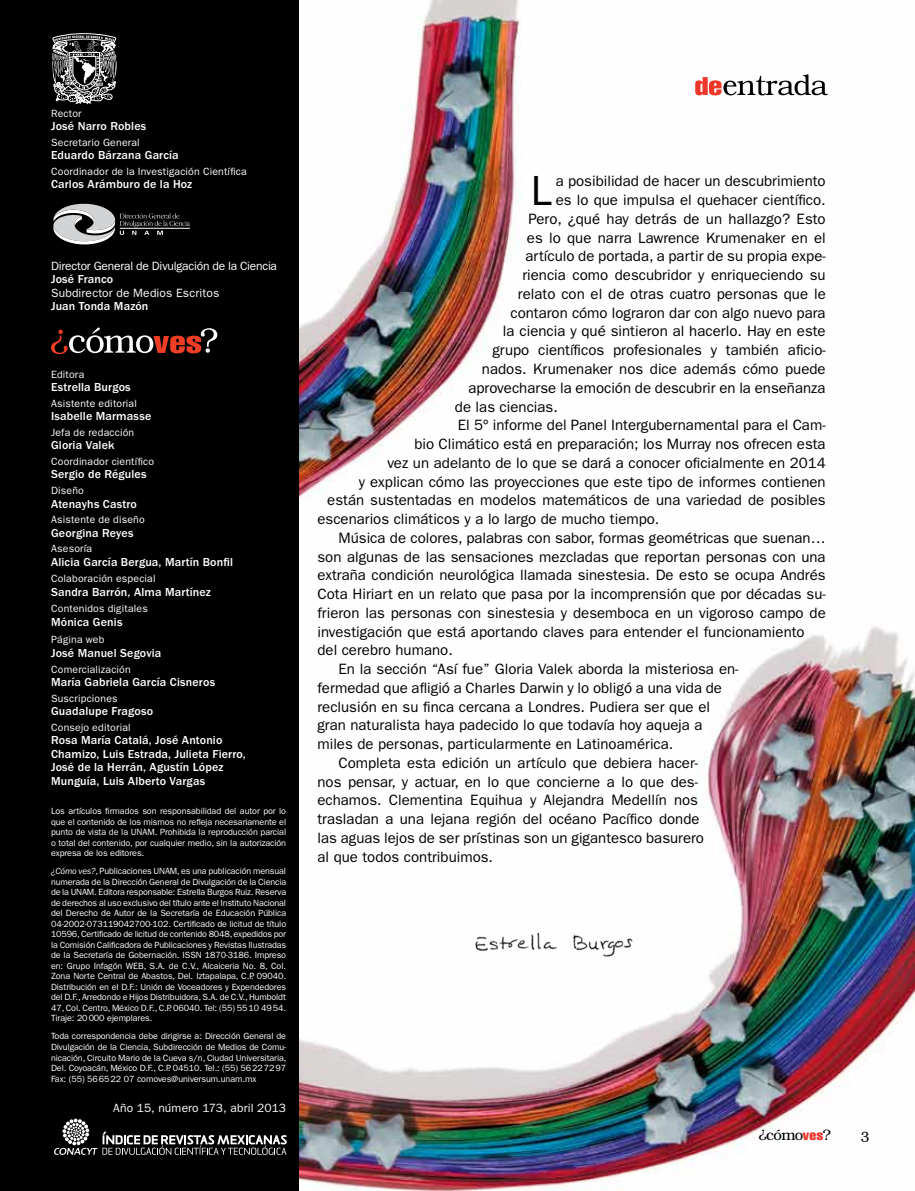
<style>
.page{position:relative;width:915px;height:1191px;background:#fff}
.page>*{position:absolute;margin:0;border:0;box-sizing:border-box;transform-origin:0 0}
.t1{font:42.3px "ITC Franklin Gothic Std";color:#000}
.t2{font:15px "ITC Franklin Gothic Std";color:#000}
.t3{font:300 15px "Bookman Std";color:#000}
.t4{font:300 15px "Bookman";color:#000;scale:.95 1}
.t5{font:500 12px/13.5px "ITC Franklin Gothic Std";letter-spacing:.01em;color:#fff}
.t6{font:12px "ITC Franklin Gothic Std";color:#fff}
.t7{font:10.5px "ITC Franklin Gothic Std";letter-spacing:.02em;color:#fff}
.t8{font:9px/10.5px "ITC Franklin Gothic Std";letter-spacing:-.01em;color:#fff;text-align:justify}
.s1{font-style:italic}
.s2{font-family:"Helvetica";font-weight:400;font-stretch:extra-condensed;font-size:12.9px;color:#ee342a}
</style>
<div class="page">
<img style="left:298px;top:0;width:616px;height:1191px">
<div style="left:0;top:0;width:298px;height:1191px;background:#000"></div>
<svg style="left:53px;top:203px;width:137px;height:42px"></svg>
<hr style="left:120px;top:228px;width:70px;height:1px;background:#fff">
<svg style="left:51px;top:327px;width:166px;height:27px"></svg>
<svg style="left:695px;top:74px;width:132px;height:21px"></svg>
<svg style="left:52px;top:33px;width:65px;height:71px"></svg>
<svg style="left:54px;top:1118px;width:233px;height:36px"></svg>
<img style="left:472px;top:928px;width:163px;height:30px">
<p class="t7" style="left:51px;top:107px;width:32px">Rector</p>
<p class="t5" style="left:51px;top:120px;width:97px">José Narro Robles</p>
<p class="t7" style="left:51px;top:136px;width:90px">Secretario General</p>
<p class="t5" style="left:51px;top:149px;width:129px">Eduardo Bárzana García</p>
<p class="t7" style="left:51px;top:165px;width:197px">Coordinador de la Investigación Científica</p>
<p class="t5" style="left:51px;top:178px;width:143px">Carlos Arámburo de la Hoz</p>
<p class="t6" style="left:51px;top:258px;width:227px">Director General de Divulgación de la Ciencia</p>
<p class="t5" style="left:51px;top:272px;width:64px">José Franco</p>
<p class="t6" style="left:51px;top:285px;width:170px">Subdirector de Medios Escritos</p>
<p class="t5" style="left:51px;top:299px;width:99px">Juan Tonda Mazón</p>
<p class="t7" style="left:51px;top:368px;width:35px">Editora</p>
<p class="t5" style="left:51px;top:380px;width:81px">Estrella Burgos</p>
<p class="t7" style="left:51px;top:397px;width:87px">Asistente editorial</p>
<p class="t5" style="left:51px;top:409px;width:102px">Isabelle Marmasse</p>
<p class="t7" style="left:51px;top:426px;width:85px">Jefa de redacción</p>
<p class="t5" style="left:51px;top:439px;width:65px">Gloria Valek</p>
<p class="t7" style="left:51px;top:455px;width:104px">Coordinador científico</p>
<p class="t5" style="left:51px;top:468px;width:97px">Sergio de Régules</p>
<p class="t7" style="left:51px;top:484px;width:34px">Diseño</p>
<p class="t5" style="left:51px;top:497px;width:87px">Atenayhs Castro</p>
<p class="t7" style="left:51px;top:513px;width:95px">Asistente de diseño</p>
<p class="t5" style="left:51px;top:526px;width:84px">Georgina Reyes</p>
<p class="t7" style="left:51px;top:543px;width:43px">Asesoría</p>
<p class="t5" style="left:51px;top:555px;width:183px">Alicia García Bergua, Martín Bonfil</p>
<p class="t7" style="left:51px;top:572px;width:106px">Colaboración especial</p>
<p class="t5" style="left:51px;top:585px;width:161px">Sandra Barrón, Alma Martínez</p>
<p class="t7" style="left:51px;top:602px;width:98px">Contenidos digitales</p>
<p class="t5" style="left:51px;top:616px;width:73px">Mónica Genis</p>
<p class="t7" style="left:51px;top:633px;width:55px">Página web</p>
<p class="t5" style="left:51px;top:646px;width:112px">José Manuel Segovia</p>
<p class="t7" style="left:51px;top:663px;width:81px">Comercialización</p>
<p class="t5" style="left:51px;top:675px;width:165px">María Gabriela García Cisneros</p>
<p class="t7" style="left:51px;top:692px;width:68px">Suscripciones</p>
<p class="t5" style="left:51px;top:704px;width:104px">Guadalupe Fragoso</p>
<p class="t7" style="left:51px;top:721px;width:81px">Consejo editorial</p>
<p class="t5" style="left:51px;top:734px;width:196px">Rosa María Catalá, José Antonio Chamizo, Luis Estrada, Julieta Fierro, José de la Herrán, Agustín López Munguía, Luis Alberto Vargas</p>
<p class="t8" style="left:51px;top:806px;width:236px">Los artículos firmados son responsabilidad del autor por lo que el contenido de los mismos no refleja necesariamente el punto de vista de la UNAM. Prohibida la reproducción parcial o total del contenido, por cualquier medio, sin la autorización expresa de los editores.</p>
<p class="t8" style="left:51px;top:866px;width:237px"><span class="s1">¿Cómo ves?</span>, Publicaciones UNAM, es una publicación mensual numerada de la Dirección General de Divulgación de la Ciencia de la UNAM. Editora responsable: Estrella Burgos Ruiz. Reserva de derechos al uso exclusivo del título ante el Instituto Nacional del Derecho de Autor de la Secretaría de Educación Pública 04-2002-073119042700-102. Certificado de licitud de título 10596, Certificado de licitud de contenido 8048, expedidos por la Comisión Calificadora de Publicaciones y Revistas Ilustradas de la Secretaría de Gobernación. ISSN 1870-3186. Impreso en: Grupo Infagón WEB, S.A. de C.V., Alcaiceria No. 8, Col.<br>Zona Norte Central de Abastos, Del. Iztapalapa, C.P. 09040.<br>Distribución en el D.F.: Unión de Voceadores y Expendedores del D.F., Arredondo e Hijos Distribuidora, S.A. de C.V., Humboldt 47, Col. Centro, México D.F., C.P. 06040. Tel: (55) 5510 4954.<br>Tiraje: 20000 ejemplares.</p>
<p class="t8" style="left:51px;top:1031px;width:237px">Toda correspondencia debe dirigirse a: Dirección General de Divulgación de la Ciencia, Subdirección de Medios de Comu&shy;nicación, Circuito Mario de la Cueva s/n, Ciudad Universitaria, Del. Coyoacán, México D.F., C.P. 04510. Tel.: (55) 56227297<br>Fax: (55) 566522 07 comoves@universum.unam.mx</p>
<p class="t6" style="left:113px;top:1100px;width:174px">Año 15, número 173, abril 2013</p>
<h1 class="t1" style="left:530px;top:166px;width:23px">L</h1>
<p class="t2" style="left:555px;top:173px;width:271px">a posibilidad de hacer un descubrimiento</p>
<p class="t2" style="left:555px;top:191px;width:271px">es lo que impulsa el quehacer científico.</p>
<p class="t2" style="left:528px;top:210px;width:299px">Pero, ¿qué hay detrás de un hallazgo? Esto</p>
<p class="t2" style="left:527px;top:229px;width:300px">es lo que narra Lawrence Krumenaker en el</p>
<p class="t2" style="left:525px;top:248px;width:302px">artículo de portada, a partir de su propia expe-</p>
<p class="t2" style="left:522px;top:266px;width:305px">riencia como descubridor y enriqueciendo su</p>
<p class="t2" style="left:518px;top:285px;width:309px">relato con el de otras cuatro personas que le</p>
<p class="t2" style="left:510px;top:304px;width:317px">contaron cómo lograron dar con algo nuevo para</p>
<p class="t2" style="left:503px;top:323px;width:324px">la ciencia y qué sintieron al hacerlo. Hay en este</p>
<p class="t2" style="left:492px;top:341px;width:335px">grupo científicos profesionales y también aficio-</p>
<p class="t2" style="left:482px;top:360px;width:345px">nados. Krumenaker nos dice además cómo puede</p>
<p class="t2" style="left:468px;top:379px;width:358px">aprovecharse la emoción de descubrir en la enseñanza</p>
<p class="t2" style="left:455px;top:398px;width:104px">de las ciencias.</p>
<p class="t2" style="left:458px;top:416px;width:369px">El 5º informe del Panel Intergubernamental para el Cam-</p>
<p class="t2" style="left:414px;top:435px;width:413px">bio Climático está en preparación; los Murray nos ofrecen esta</p>
<p class="t2" style="left:387px;top:454px;width:440px">vez un adelanto de lo que se dará a conocer oficialmente en 2014</p>
<p class="t2" style="left:359px;top:473px;width:468px">y explican cómo las proyecciones que este tipo de informes contienen</p>
<p class="t2" style="left:327px;top:491px;width:499px">están sustentadas en modelos matemáticos de una variedad de posibles</p>
<p class="t2" style="left:317px;top:510px;width:343px">escenarios climáticos y a lo largo de mucho tiempo.</p>
<p class="t2" style="left:338px;top:529px;width:488px">Música de colores, palabras con sabor, formas geométricas que suenan…</p>
<p class="t2" style="left:317px;top:548px;width:509px">son algunas de las sensaciones mezcladas que reportan personas con una</p>
<p class="t2" style="left:317px;top:566px;width:509px">extraña condición neurológica llamada sinestesia. De esto se ocupa Andrés</p>
<p class="t2" style="left:317px;top:585px;width:509px">Cota Hiriart en un relato que pasa por la incomprensión que por décadas su-</p>
<p class="t2" style="left:317px;top:604px;width:509px">frieron las personas con sinestesia y desemboca en un vigoroso campo de</p>
<p class="t2" style="left:317px;top:623px;width:488px">investigación que está aportando claves para entender el funcionamiento</p>
<p class="t2" style="left:317px;top:641px;width:137px">del cerebro humano.</p>
<p class="t2" style="left:338px;top:660px;width:401px">En la sección “Así fue” Gloria Valek aborda la misteriosa en-</p>
<p class="t2" style="left:317px;top:679px;width:406px">fermedad que afligió a Charles Darwin y lo obligó a una vida de</p>
<p class="t2" style="left:317px;top:698px;width:394px">reclusión en su finca cercana a Londres. Pudiera ser que el</p>
<p class="t2" style="left:317px;top:716px;width:386px">gran naturalista haya padecido lo que todavía hoy aqueja a</p>
<p class="t2" style="left:317px;top:735px;width:357px">miles de personas, particularmente en Latinoamérica.</p>
<p class="t2" style="left:338px;top:754px;width:361px">Completa esta edición un artículo que debiera hacer-</p>
<p class="t2" style="left:317px;top:773px;width:382px">nos pensar, y actuar, en lo que concierne a lo que des-</p>
<p class="t2" style="left:317px;top:791px;width:382px">echamos. Clementina Equihua y Alejandra Medellín nos</p>
<p class="t2" style="left:317px;top:810px;width:383px">trasladan a una lejana región del océano Pacífico donde</p>
<p class="t2" style="left:317px;top:829px;width:388px">las aguas lejos de ser prístinas son un gigantesco basurero</p>
<p class="t2" style="left:317px;top:848px;width:177px">al que todos contribuimos.</p>
<p class="t3" style="left:758px;top:1126px;width:74px">¿cómo<span class="s2">ves</span>?</p>
<p class="t4" style="left:860px;top:1127px;width:11px">3</p>
</div>
